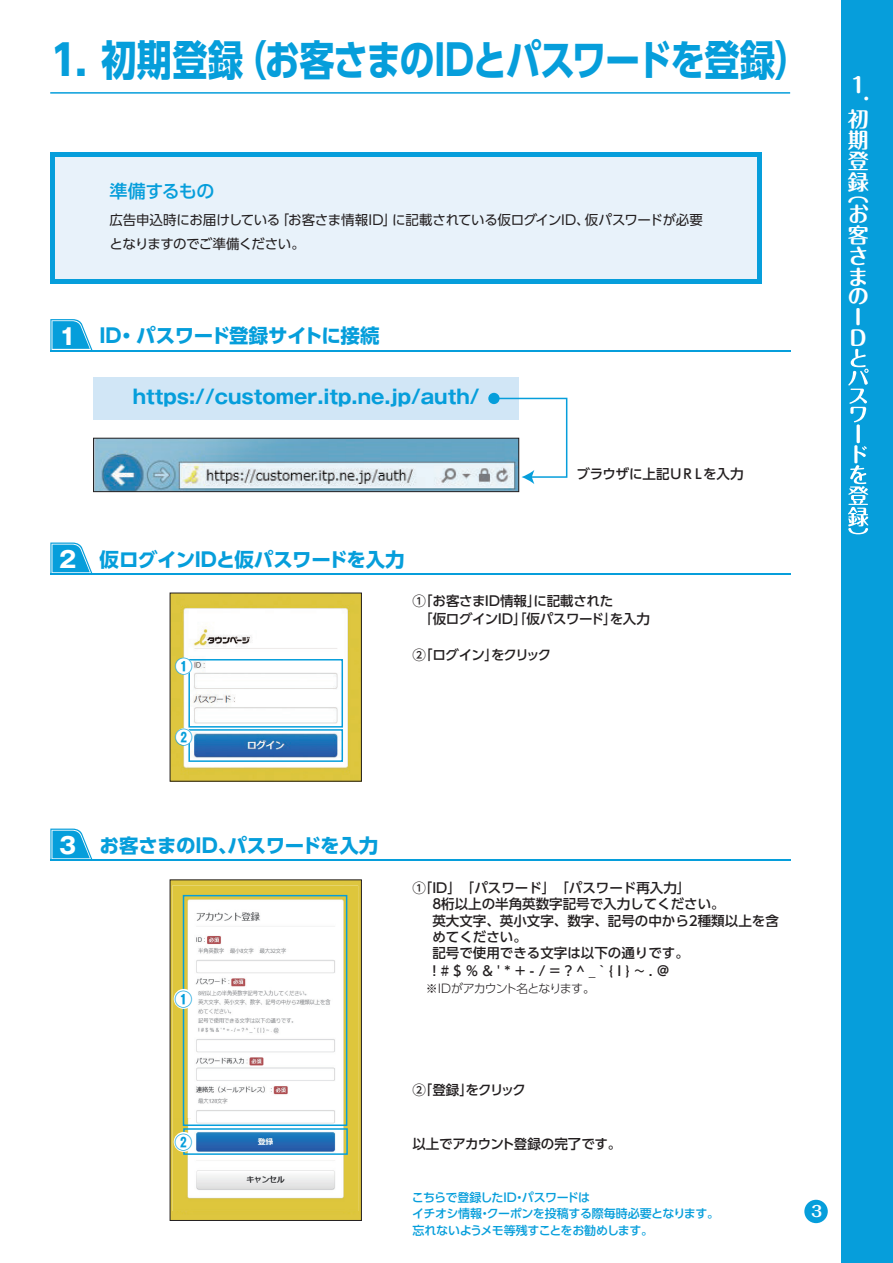
<style>
.page{position:relative;width:893px;height:1263px;background:#fff}
.page>*{position:absolute;margin:0;border:0;box-sizing:border-box;transform-origin:0 0}
.t1{font:700 42px "UD Shin Go Pro";letter-spacing:-.035em;color:#069edb}
.t2{font:700 22.5px "Gothic MB101 Pr 5";color:#fff}
.t3{font:700 21px "Maru Fo Pro";color:#fff}
.t4{font:700 19.5px "UD Shin Go Pro";letter-spacing:-.025em;color:#069edb}
.t5{font:700 19.5px "Gothic MB101 Pr 5";color:#069edb}
.t6{font:500 18px "UD Shin Go Pro";letter-spacing:-.03em;color:#069edb}
.t7{font:700 18px "Gothic MB101 Pr 5";color:#069edb}
.t8{font:700 15px "Maru Fo Pro";color:#fff}
.t9{font:500 13.5px/16.2px "UD Shin Go Pro";color:#231f20}
.t10{font:13.5px/24px "UD Shin Go Pro";letter-spacing:-.03em;color:#231f20}
.t11{font:500 13.5px/18px "UD Shin Go Pro";letter-spacing:-.03em;color:#231f20}
.t12{font:500 13.5px "UD Shin Go Pro";letter-spacing:-.065em;color:#231f20}
.t13{font:500 12px/16.5px "UD Shin Go Pro";letter-spacing:-.04em;color:#069edb}
.t14{font:300 12px "UD Shin Go Pro";letter-spacing:-.08em;color:#231f20}
.s1{font-family:"Gothic MB101 Pr 5";font-size:22.5px;color:#fff}
</style>
<div class="page">
<div style="left:842px;top:0;width:51px;height:1263px;background:#069edb"></div>
<div style="left:50px;top:152px;width:712px;height:132px;background:#069edb"></div>
<div style="left:55px;top:157px;width:702px;height:122px;background:#e8f2fa"></div>
<div style="left:94px;top:377px;width:425px;height:42px;background:#d1e6f6"></div>
<svg style="left:50px;top:319px;width:43px;height:31px"></svg>
<hr style="left:50px;top:350px;width:740px;height:1px;background:#069edb">
<svg style="left:50px;top:542px;width:43px;height:31px"></svg>
<hr style="left:50px;top:573px;width:740px;height:2px;background:#069edb">
<svg style="left:50px;top:828px;width:43px;height:31px"></svg>
<hr style="left:50px;top:859px;width:740px;height:2px;background:#069edb">
<svg style="left:848px;top:349px;width:21px;height:185px"></svg>
<img style="left:95px;top:440px;width:422px;height:50px">
<div style="left:93px;top:438px;width:426px;height:54px;border:1px solid #231f20"></div>
<img style="left:172px;top:595px;width:188px;height:185px">
<div style="left:170px;top:593px;width:192px;height:189px;border:1px solid #231f20"></div>
<div style="left:188px;top:659px;width:155px;height:68px;border:2px solid #069edb"></div>
<div style="left:188px;top:729px;width:155px;height:33px;border:2px solid #069edb"></div>
<img style="left:172px;top:881px;width:188px;height:338px">
<div style="left:170px;top:879px;width:192px;height:342px;border:1px solid #231f20"></div>
<div style="left:804px;top:1200px;width:24px;height:23px;background:#069edb;border-radius:50%"></div>
<hr style="left:50px;top:92px;width:740px;height:2px;background:#069edb">
<svg style="left:492px;top:397px;width:76px;height:87px"></svg>
<div style="left:488px;top:393px;width:12px;height:11px;background:#069edb;border-radius:50%"></div>
<div style="left:175px;top:658px;width:17px;height:17px;background:#fff;border-radius:50%"></div>
<div style="left:175px;top:728px;width:17px;height:17px;background:#fff;border-radius:50%"></div>
<img style="left:172px;top:885px;width:186px;height:326px">
<img style="left:174px;top:1118px;width:9px;height:21px">
<img style="left:183px;top:1118px;width:8px;height:16px">
<div style="left:183px;top:895px;width:164px;height:231px;border:2px solid #069edb"></div>
<div style="left:183px;top:1128px;width:165px;height:27px;border:2px solid #069edb"></div>
<div style="left:174px;top:989px;width:20px;height:20px;background:#fff;border-radius:50%"></div>
<div style="left:174px;top:1132px;width:20px;height:20px;background:#fff;border-radius:50%"></div>
<h1 class="t1" style="left:50px;top:26px;width:761px">1. 初期登録（お客さまのIDとパスワードを登録）</h1>
<h3 class="t6" style="left:110px;top:177px;width:106px">準備するもの</h3>
<p class="t10" style="left:110px;top:207px;width:595px">広告申込時にお届けしている「お客さま情報ID」に記載されている仮ログインID、仮パスワードが必要となりますのでご準備ください。</p>
<h3 class="t3" style="left:848px;top:68px;width:22px">１</h3>
<h3 class="t3" style="left:889px;top:95px;width:8px;rotate:90deg">.</h3>
<h3 class="t3" style="left:848px;top:102px;width:22px">初</h3>
<h3 class="t3" style="left:848px;top:123px;width:22px">期</h3>
<h3 class="t3" style="left:848px;top:144px;width:22px">登</h3>
<h3 class="t3" style="left:848px;top:165px;width:22px">録</h3>
<h3 class="t3" style="left:848px;top:177px;width:22px">（</h3>
<h3 class="t3" style="left:848px;top:198px;width:22px">お</h3>
<h3 class="t3" style="left:848px;top:218px;width:22px">客</h3>
<h3 class="t3" style="left:848px;top:239px;width:22px">さ</h3>
<h3 class="t3" style="left:848px;top:260px;width:22px">ま</h3>
<h3 class="t3" style="left:848px;top:280px;width:22px">の</h3>
<h3 class="t3" style="left:854px;top:300px;width:9px">I</h3>
<h3 class="t4" style="left:93px;top:320px;width:288px">ＩＤ・パスワード登録サイトに接続</h3>
<h2 class="t2" style="left:59px;top:317px;width:19px">1</h2>
<h3 class="t3" style="left:850px;top:321px;width:19px">D</h3>
<h3 class="t5" style="left:133px;top:381px;width:348px">https://customer.itp.ne.jp/auth/</h3>
<h3 class="t4" style="left:59px;top:543px;width:347px"><span class="s1">2</span> 仮ログインＩＤと仮パスワードを入力</h3>
<p class="t11" style="left:577px;top:465px;width:169px">ブラウザに上記ＵＲＬを入力</p>
<h3 class="t7" style="left:175px;top:651px;width:19px">①</h3>
<h3 class="t7" style="left:175px;top:722px;width:19px">②</h3>
<p class="t11" style="left:419px;top:592px;width:232px;text-indent:-7px">①「お客さまＩＤ情報」に記載された<br>「仮ログインＩＤ「」仮パスワード」を入力</p>
<p class="t12" style="left:412px;top:644px;width:140px">②「ログイン」をクリック</p>
<h3 class="t4" style="left:59px;top:829px;width:321px"><span class="s1">3</span> お客さまのＩＤ、パスワードを入力</h3>
<h3 class="t7" style="left:175px;top:984px;width:19px">①</h3>
<h3 class="t7" style="left:174px;top:1128px;width:19px">②</h3>
<p class="t9" style="left:419px;top:880px;width:361px">「ID」「パスワード」「パスワード再入力」<br>　8桁以上の半角英数字記号で入力してください。<br>　英大文字、英小文字、数字、記号の中から2種類以上を含　めてください。<br>　記号で使用できる文字は以下の通りです。</p>
<p class="t9" style="left:419px;top:962px;width:252px">　! # $ % &amp; ' * + - / = ? ^ _ ` { I } ～ . @</p>
<p class="t9" style="left:412px;top:880px;width:15px">①</p>
<p class="t14" style="left:426px;top:979px;width:171px">※IDがアカウント名となります。</p>
<p class="t9" style="left:412px;top:1081px;width:115px">②「登録」をクリック</p>
<p class="t9" style="left:412px;top:1135px;width:210px">以上でアカウント登録の完了です。</p>
<p class="t13" style="left:412px;top:1188px;width:309px">こちらで登録したＩＤ・パスワードは<br>イチオシ情報・クーポンを投稿する際毎時必要となります。忘れないようメモ等残すことをお勧めします。</p>
<p class="t8" style="left:811px;top:1199px;width:13px">3</p>
</div>
